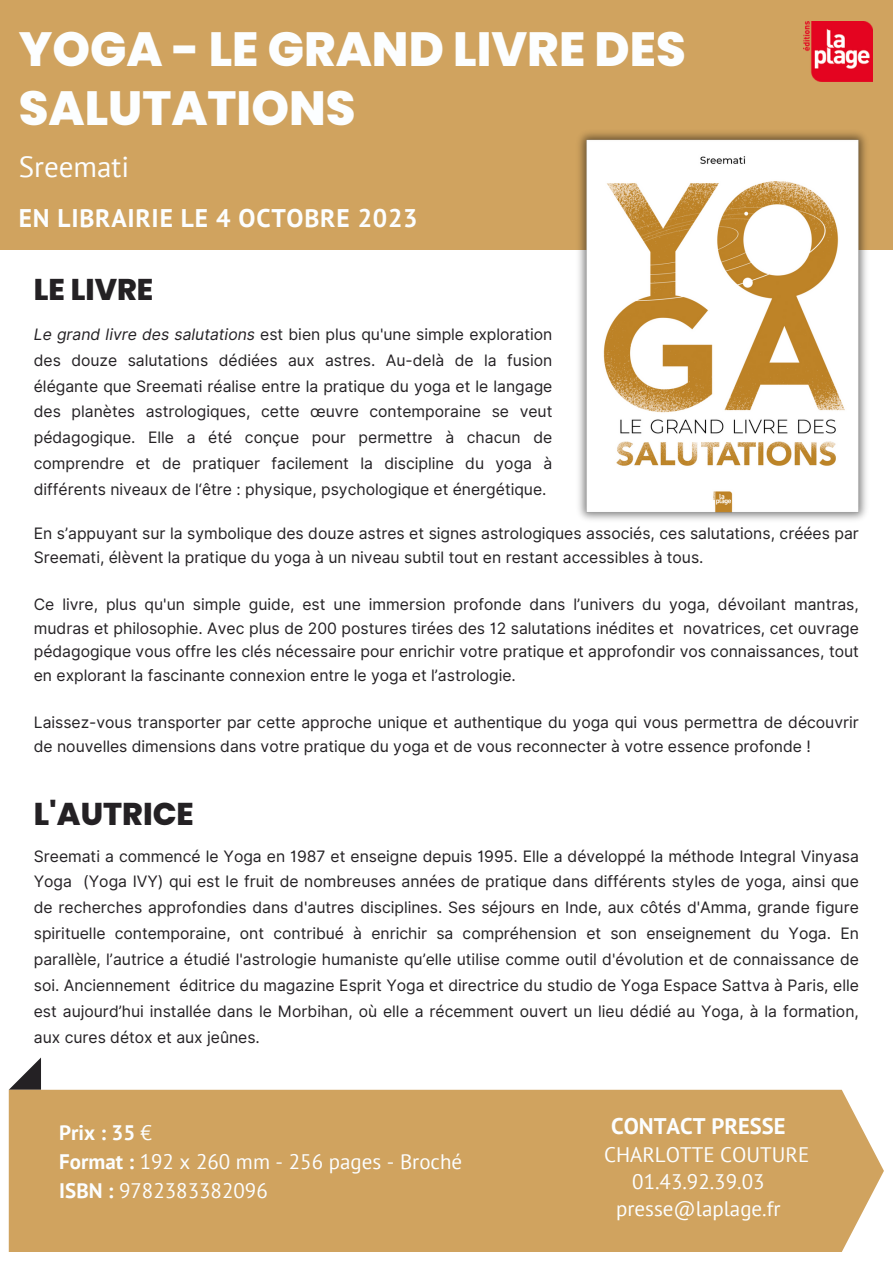
<style>
.page{position:relative;width:893px;height:1264px;background:#fff}
.page>*{position:absolute;margin:0;border:0;box-sizing:border-box;transform-origin:0 0}
.t1{font:800 48px/58.5px "Poppins";color:#fcfeff}
.t2{font:800 31.5px "Poppins";color:#242124}
.t3{font:800 30px "Poppins";color:#242124}
.t4{font:29.1px "PT Sans";color:#fcfeff}
.t5{font:700 25.5px "PT Sans";letter-spacing:.03em;color:#fcfeff}
.t6{font:700 22.65px "PT Sans";color:#fcfeff}
.t7{font:21px "PT Sans";color:#fcfeff}
.t8{font:700 21px "PT Sans";color:#fcfeff}
.t9{font:15.75px/25.8px "Inter";color:#242124;text-align:justify}
.s1{font-style:italic}
.s2{font-weight:400}
.s3{font-weight:700}
</style>
<div class="page">
<div style="left:0;top:0;width:892px;height:250px;background:#d0a35f"></div>
<svg style="left:9px;top:1057px;width:32px;height:32px"></svg>
<div style="left:9px;top:1089px;width:874px;height:162px;background:#d0a35f"></div>
<img style="left:803px;top:21px;width:69px;height:61px">
<img style="left:578px;top:132px;width:289px;height:388px">
<p class="t1" style="left:19px;top:20px;width:668px">YOGA - LE GRAND LIVRE DES<br>SALUTATIONS</p>
<p class="t4" style="left:19px;top:147px;width:112px">Sreemati</p>
<p class="t5" style="left:19px;top:201px;width:400px">EN LIBRAIRIE LE 4 OCTOBRE 2023</p>
<p class="t3" style="left:34px;top:268px;width:121px">LE LIVRE</p>
<p class="t9" style="left:34px;top:321px;width:520px"><span class="s1">Le grand livre des salutations</span> est bien plus qu'une simple exploration des douze salutations dédiées aux astres. Au-delà de la fusion élégante que Sreemati réalise entre la pratique du yoga et le langage des planètes astrologiques, cette œuvre contemporaine se veut pédagogique. Elle a été conçue pour permettre à chacun de comprendre et de pratiquer facilement la discipline du yoga à différents niveaux de l‘être : physique, psychologique et énergétique.</p>
<p class="t9" style="left:34px;top:522px;width:826px;line-height:23.5px">En s’appuyant sur la symbolique des douze astres et signes astrologiques associés, ces salutations, créées par<br>Sreemati, élèvent la pratique du yoga à un niveau subtil tout en restant accessibles à tous.</p>
<p class="t9" style="left:34px;top:592px;width:826px;line-height:23.5px">Ce livre, plus qu'un simple guide, est une immersion profonde dans l’univers du yoga, dévoilant mantras, mudras et philosophie. Avec plus de 200 postures tirées des 12 salutations inédites et novatrices, cet ouvrage pédagogique vous offre les clés nécessaire pour enrichir votre pratique et approfondir vos connaissances, tout en explorant la fascinante connexion entre le yoga et l’astrologie.</p>
<p class="t9" style="left:34px;top:710px;width:826px;line-height:23.5px">Laissez-vous transporter par cette approche unique et authentique du yoga qui vous permettra de découvrir de nouvelles dimensions dans votre pratique du yoga et de vous reconnecter à votre essence profonde !</p>
<p class="t2" style="left:34px;top:792px;width:161px">L'AUTRICE</p>
<p class="t9" style="left:34px;top:843px;width:826px">Sreemati a commencé le Yoga en 1987 et enseigne depuis 1995. Elle a développé la méthode Integral Vinyasa Yoga (Yoga IVY) qui est le fruit de nombreuses années de pratique dans différents styles de yoga, ainsi que de recherches approfondies dans d'autres disciplines. Ses séjours en Inde, aux côtés d'Amma, grande figure spirituelle contemporaine, ont contribué à enrichir sa compréhension et son enseignement du Yoga. En parallèle, l’autrice a étudié l'astrologie humaniste qu’elle utilise comme outil d'évolution et de connaissance de soi. Anciennement éditrice du magazine Esprit Yoga et directrice du studio de Yoga Espace Sattva à Paris, elle est aujourd’hui installée dans le Morbihan, où elle a récemment ouvert un lieu dédié au Yoga, à la formation, aux cures détox et aux jeûnes.</p>
<p class="t8" style="left:59px;top:1118px;width:94px">Prix : 35 <span class="s2">€</span></p>
<p class="t7" style="left:59px;top:1147px;width:404px"><span class="s3">Format :</span> 192 x 260 mm - 256 pages - Broché</p>
<p class="t7" style="left:59px;top:1176px;width:210px"><span class="s3">ISBN :</span> 9782383382096</p>
<p class="t6" style="left:611px;top:1111px;width:176px">CONTACT PRESSE</p>
<p class="t7" style="left:604px;top:1140px;width:207px">CHARLOTTE COUTURE</p>
<p class="t7" style="left:632px;top:1167px;width:134px">01.43.92.39.03</p>
<p class="t7" style="left:616px;top:1194px;width:166px">presse@laplage.fr</p>
</div>
